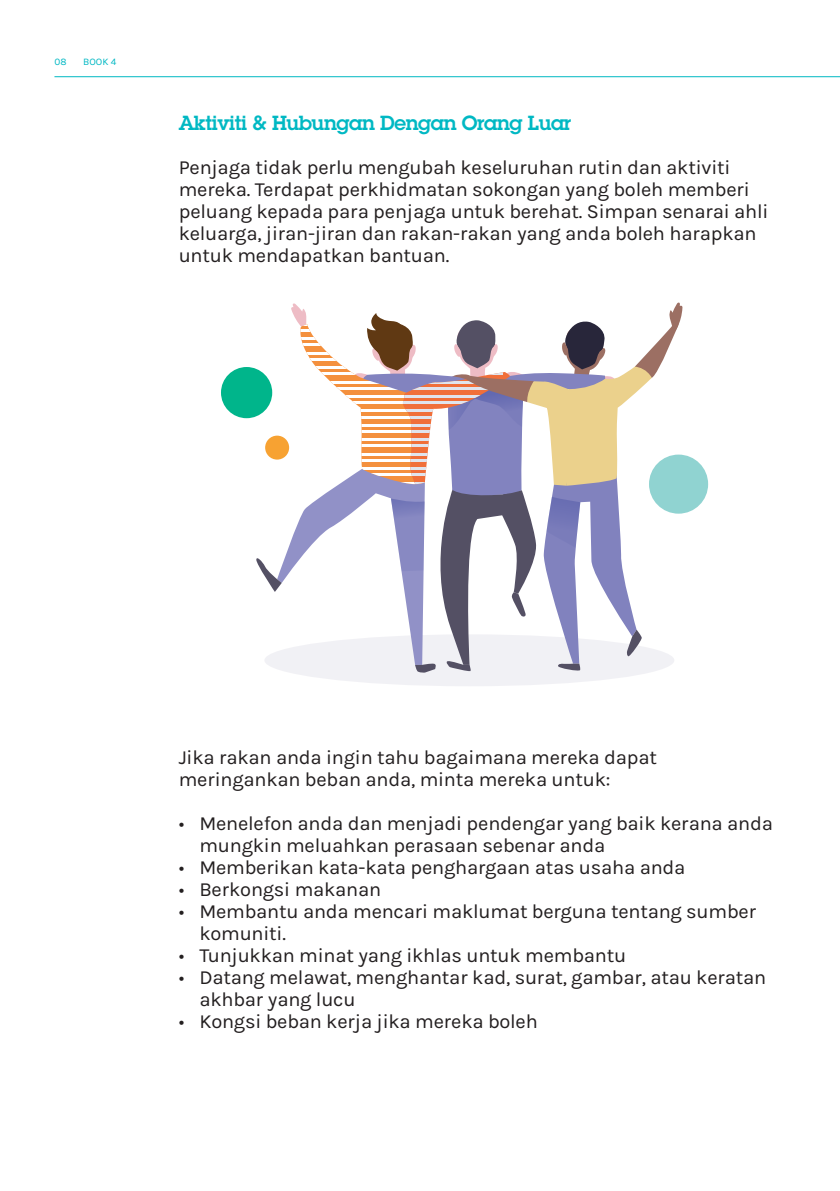
<style>
.page{position:relative;width:840px;height:1191px;background:#fff}
.page>*{position:absolute;margin:0;border:0;box-sizing:border-box;transform-origin:0 0}
.t1{font:20px/22px "Karla";letter-spacing:-.01em;color:#231f20}
.t2{font:600 20px "Lubalin Graph Std";letter-spacing:-.02em;color:#00b8c3}
.t3{font:10px "Karla";color:#00b8c3}
.s1{font-family:"Myriad Pro"}
</style>
<div class="page">
<div style="left:264px;top:634px;width:410px;height:52px;background:#f1f1f5;border-radius:50%"></div>
<svg style="left:256px;top:302px;width:426px;height:371px"></svg>
<div style="left:221px;top:367px;width:51px;height:51px;background:#00b58b;border-radius:50%"></div>
<div style="left:648px;top:454px;width:59px;height:59px;background:#90d3d1;border-radius:50%"></div>
<div style="left:265px;top:435px;width:24px;height:24px;background:#f7a232;border-radius:50%"></div>
<hr style="left:54px;top:76px;width:785px;height:1px;background:#00b8c3">
<p class="t3" style="left:54px;top:57px;width:14px">08</p>
<p class="t3" style="left:83px;top:57px;width:35px">BOOK 4</p>
<p class="t2" style="left:178px;top:110px;width:394px">Aktiviti &amp; Hubungan Dengan Orang Luar</p>
<p class="t1" style="left:178px;top:157px;width:591px">Penjaga tidak perlu mengubah keseluruhan rutin dan aktiviti mereka. Terdapat perkhidmatan sokongan yang boleh memberi peluang kepada para penjaga untuk berehat. Simpan senarai ahli keluarga, jiran-jiran dan rakan-rakan yang anda boleh harapkan untuk mendapatkan bantuan.</p>
<p class="t1" style="left:178px;top:746px;width:479px">Jika rakan anda ingin tahu bagaimana mereka dapat meringankan beban anda, minta mereka untuk:</p>
<p class="t1" style="left:199px;top:812px;width:574px;text-indent:-21px"><span class="s1">•</span> Menelefon anda dan menjadi pendengar yang baik kerana anda mungkin meluahkan perasaan sebenar anda</p>
<p class="t1" style="left:178px;top:856px;width:508px"><span class="s1">•</span> Memberikan kata-kata penghargaan atas usaha anda</p>
<p class="t1" style="left:178px;top:878px;width:204px"><span class="s1">•</span> Berkongsi makanan</p>
<p class="t1" style="left:199px;top:900px;width:558px;text-indent:-21px"><span class="s1">•</span> Membantu anda mencari maklumat berguna tentang sumber komuniti.</p>
<p class="t1" style="left:178px;top:944px;width:449px"><span class="s1">•</span> Tunjukkan minat yang ikhlas untuk membantu</p>
<p class="t1" style="left:199px;top:966px;width:568px;text-indent:-21px"><span class="s1">•</span> Datang melawat, menghantar kad, surat, gambar, atau keratan akhbar yang lucu</p>
<p class="t1" style="left:178px;top:1010px;width:360px"><span class="s1">•</span> Kongsi beban kerja jika mereka boleh</p>
</div>
